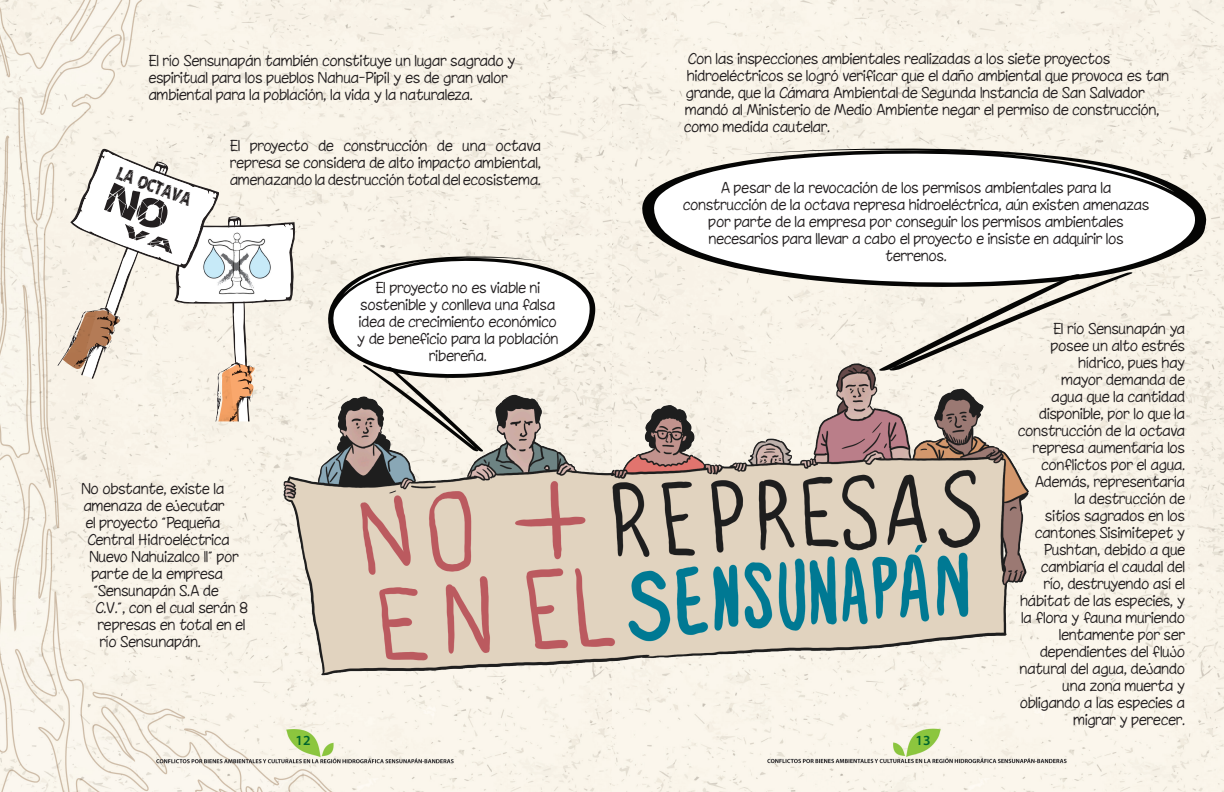
<style>
.page{position:relative;width:1224px;height:792px;background:#fff}
.page>*{position:absolute;margin:0;border:0;box-sizing:border-box;transform-origin:0 0}
.t1{font:15.3px "Cracked Narrow";color:#231f20}
.COPY_11p{font:100 14px/17px "Chinacat";color:#231f20}
.t2{font:600 14px "Myriad Pro";color:#00652e}
</style>
<div class="page">
<img style="left:0;top:0;width:612px;height:792px">
<img style="left:612px;top:0;width:612px;height:792px">
<svg style="left:328px;top:255px;width:273px;height:91px"></svg>
<svg style="left:630px;top:147px;width:577px;height:146px;background:#f7f2e7"></svg>
<svg style="left:642px;top:148px;width:565px;height:141px"></svg>
<svg style="left:878px;top:272px;width:255px;height:99px;background:#dad6cd"></svg>
<img style="left:260px;top:346px;width:784px;height:356px">
<svg style="left:58px;top:149px;width:237px;height:273px"></svg>
<p class="COPY_11p" style="left:149px;top:52px;width:368px">El río Sensunapán también constituye un lugar sagrado y espiritual para los pueblos Nahua-Pipil y es de gran valor ambiental para la población, la vida y la naturaleza.</p>
<p class="COPY_11p" style="left:230px;top:137px;width:313px;text-align:justify">El proyecto de construcción de una octava represa se considera de alto impacto ambiental, amenazando la destrucción total del ecosistema.</p>
<p class="t1" style="left:122px;top:162px;width:79px;rotate:21deg">LA OCTAVA</p>
<p class="COPY_11p" style="left:82px;top:480px;width:144px">No obstante, existe la</p>
<p class="COPY_11p" style="left:84px;top:497px;width:142px">amenaza de ejecutar</p>
<p class="COPY_11p" style="left:86px;top:514px;width:136px">el proyecto “Pequeña</p>
<p class="COPY_11p" style="left:88px;top:531px;width:144px">Central Hidroeléctrica</p>
<p class="COPY_11p" style="left:90px;top:548px;width:151px">Nuevo Nahuizalco II” por</p>
<p class="COPY_11p" style="left:92px;top:565px;width:133px">parte de la empresa</p>
<p class="COPY_11p" style="left:94px;top:582px;width:127px">“Sensunapán S.A de</p>
<p class="COPY_11p" style="left:96px;top:599px;width:154px">C.V.”, con el cual serán 8</p>
<p class="COPY_11p" style="left:98px;top:616px;width:149px">represas en total en el</p>
<p class="COPY_11p" style="left:100px;top:633px;width:103px">río Sensunapán.</p>
<p class="COPY_11p" style="left:358px;top:279px;width:203px;text-align:center">El proyecto no es viable ni sostenible y conlleva una falsa idea de crecimiento económico y de beneficio para la población ribereña.</p>
<p class="COPY_11p" style="left:685px;top:50px;width:487px">Con las inspecciones ambientales realizadas a los siete proyectos hidroeléctricos se logró verificar que el daño ambiental que provoca es tan grande, que la Cámara Ambiental de Segunda Instancia de San Salvador mandó al Ministerio de Medio Ambiente negar el permiso de construcción, como medida cautelar.</p>
<p class="COPY_11p" style="left:683px;top:179px;width:468px;text-align:center">A pesar de la revocación de los permisos ambientales para la construcción de la octava represa hidroeléctrica, aún existen amenazas por parte de la empresa por conseguir los permisos ambientales necesarios para llevar a cabo el proyecto e insiste en adquirir los terrenos.</p>
<p class="COPY_11p" style="left:1019px;top:319px;width:168px;text-align:right">El río Sensunapán ya posee un alto estrés hídrico, pues hay<br>mayor demanda de<br>agua que la cantidad disponible, por lo que la construcción de la octava represa aumentaría los conflictos por el agua.<br>Además, representaría<br>la destrucción de<br>sitios sagrados en los cantones Sisimitepet y<br>Pushtan, debido a que cambiaría el caudal del río, destruyendo así el hábitat de las especies, y la flora y fauna muriendo lentamente por ser dependientes del flujo natural del agua, dejando una zona muerta y obligando a las especies a migrar y perecer.</p>
<p class="t2" style="left:296px;top:731px;width:17px">12</p>
<p class="t2" style="left:916px;top:731px;width:17px">13</p>
</div>
